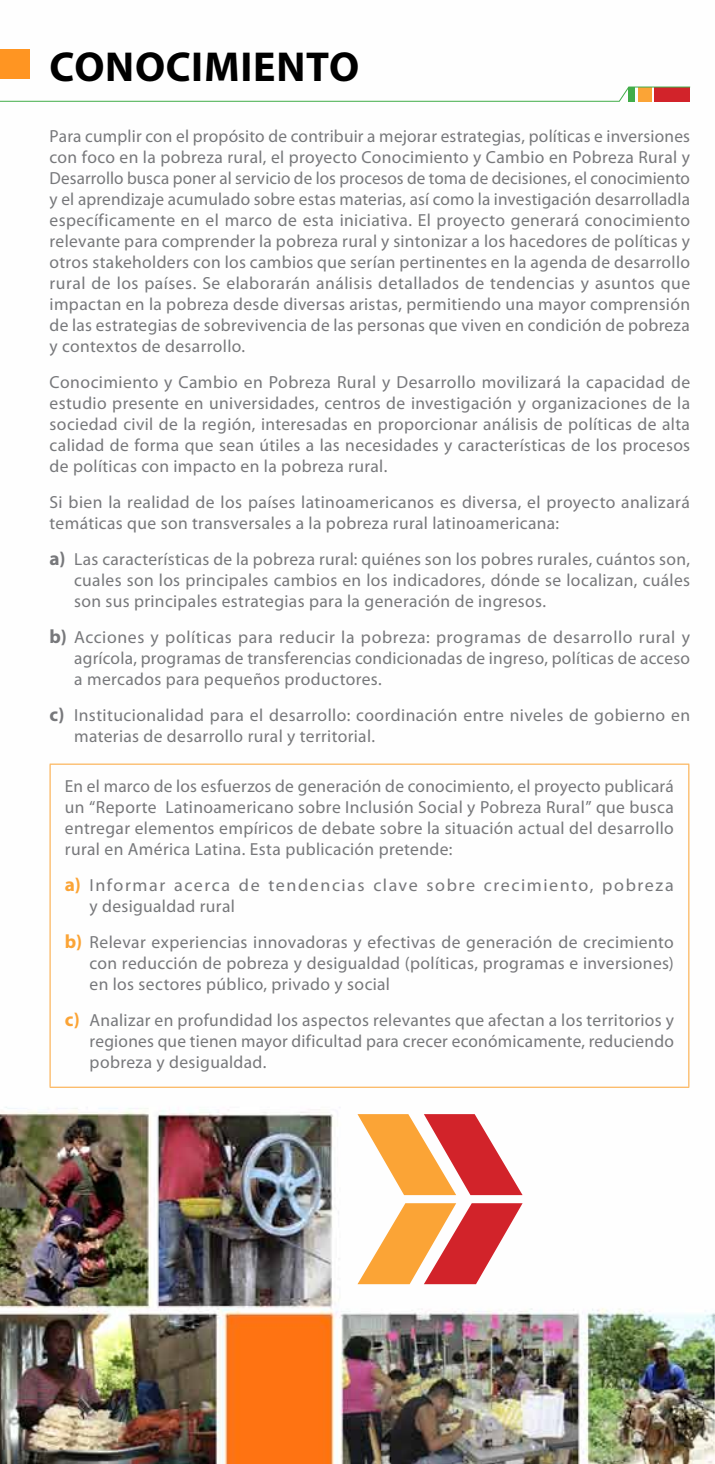
<style>
.page{position:relative;width:715px;height:1464px;background:#fff}
.page>*{position:absolute;margin:0;border:0;box-sizing:border-box;transform-origin:0 0}
.t1{font:700 42px "Myriad Pro";letter-spacing:.015em;color:#000}
.t2{font:17.5px/21px "Myriad Pro";letter-spacing:.02em;color:#77787b;text-align:justify}
.t3{font:17.5px/21px "Myriad Pro";letter-spacing:.08em;color:#77787b}
.s1{font-weight:700;font-size:19.25px}
.s2{font-weight:700;font-size:19.25px;color:#fba436}
</style>
<div class="page">
<img style="left:0;top:49px;width:714px;height:1414px">
<svg style="left:0;top:86px;width:690px;height:16px"></svg>
<div style="left:0;top:50px;width:30px;height:29px;background:#ff9522"></div>
<hr style="left:50px;top:763px;width:639px;height:1px;background:#fba436">
<hr style="left:50px;top:764px;width:1px;height:322px;background:#fba436">
<hr style="left:688px;top:764px;width:1px;height:322px;background:#fba436">
<hr style="left:50px;top:1086px;width:639px;height:1px;background:#fba436">
<svg style="left:357px;top:1114px;width:165px;height:81px"></svg>
<svg style="left:357px;top:1203px;width:165px;height:81px"></svg>
<h1 class="t1" style="left:50px;top:40px;width:311px">CONOCIMIENTO</h1>
<p class="t2" style="left:50px;top:125px;width:641px">Para cumplir con el propósito de contribuir a mejorar estrategias, políticas e inversiones con foco en la pobreza rural, el proyecto Conocimiento y Cambio en Pobreza Rural y Desarrollo busca poner al servicio de los procesos de toma de decisiones, el conocimiento y el aprendizaje acumulado sobre estas materias, así como la investigación desarrolladla específicamente en el marco de esta iniciativa. El proyecto generará conocimiento relevante para comprender la pobreza rural y sintonizar a los hacedores de políticas y otros stakeholders con los cambios que serían pertinentes en la agenda de desarrollo rural de los países. Se elaborarán análisis detallados de tendencias y asuntos que impactan en la pobreza desde diversas aristas, permitiendo una mayor comprensión de las estrategias de sobrevivencia de las personas que viven en condición de pobreza y contextos de desarrollo.</p>
<p class="t2" style="left:50px;top:371px;width:641px">Conocimiento y Cambio en Pobreza Rural y Desarrollo movilizará la capacidad de estudio presente en universidades, centros de investigación y organizaciones de la sociedad civil de la región, interesadas en proporcionar análisis de políticas de alta calidad de forma que sean útiles a las necesidades y características de los procesos de políticas con impacto en la pobreza rural.</p>
<p class="t2" style="left:50px;top:491px;width:641px">Si bien la realidad de los países latinoamericanos es diversa, el proyecto analizará temáticas que son transversales a la pobreza rural latinoamericana:</p>
<p class="t2" style="left:74px;top:548px;width:617px;text-indent:-24px"><span class="s1">a)</span> Las características de la pobreza rural: quiénes son los pobres rurales, cuántos son, cuales son los principales cambios en los indicadores, dónde se localizan, cuáles son sus principales estrategias para la generación de ingresos.</p>
<p class="t2" style="left:74px;top:626px;width:617px;text-indent:-24px"><span class="s1">b)</span> Acciones y políticas para reducir la pobreza: programas de desarrollo rural y agrícola, programas de transferencias condicionadas de ingreso, políticas de acceso a mercados para pequeños productores.</p>
<p class="t2" style="left:74px;top:704px;width:617px;text-indent:-24px"><span class="s1">c)</span> Institucionalidad para el desarrollo: coordinación entre niveles de gobierno en materias de desarrollo rural y territorial.</p>
<p class="t2" style="left:65px;top:775px;width:610px">En el marco de los esfuerzos de generación de conocimiento, el proyecto publicará un “Reporte Latinoamericano sobre Inclusión Social y Pobreza Rural” que busca entregar elementos empíricos de debate sobre la situación actual del desarrollo rural en América Latina. Esta publicación pretende:</p>
<p class="t3" style="left:89px;top:874px;width:585px;text-indent:-24px"><span class="s2">a)</span> Informar acerca de tendencias clave sobre crecimiento, pobreza y desigualdad rural</p>
<p class="t2" style="left:89px;top:931px;width:585px;text-indent:-24px"><span class="s2">b)</span> Relevar experiencias innovadoras y efectivas de generación de crecimiento con reducción de pobreza y desigualdad (políticas, programas e inversiones) en los sectores público, privado y social</p>
<p class="t2" style="left:89px;top:1009px;width:585px;text-indent:-24px"><span class="s2">c)</span> Analizar en profundidad los aspectos relevantes que afectan a los territorios y regiones que tienen mayor dificultad para crecer económicamente, reduciendo pobreza y desigualdad.</p>
</div>
